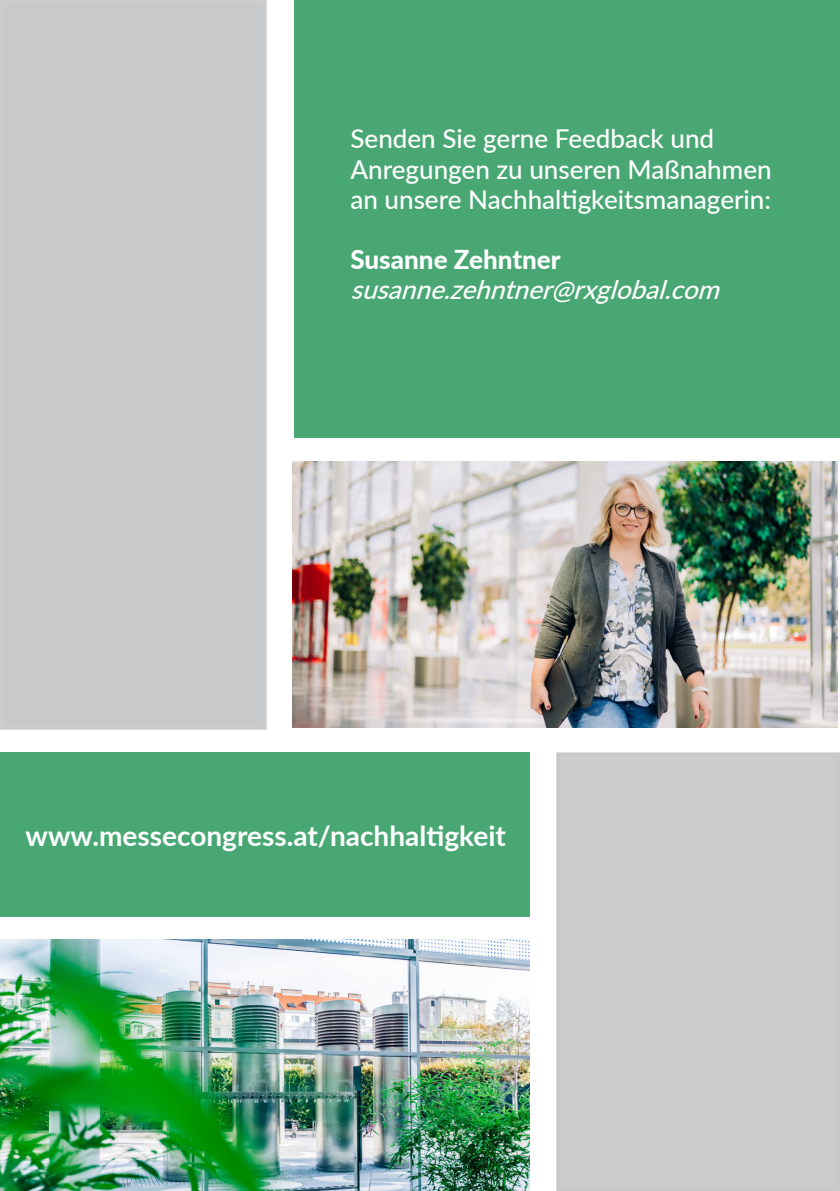
<style>
.page{position:relative;width:840px;height:1191px;background:#fff}
.page>*{position:absolute;margin:0;border:0;box-sizing:border-box;transform-origin:0 0}
.t1{font:700 28px "Lato";color:#fff}
.t2{font:500 26px/30.6px "Lato";color:#fff}
.t3{font:italic 500 26px "Lato";color:#fff}
.t4{font:800 26px "Lato";color:#fff}
</style>
<div class="page">
<div style="left:0;top:752px;width:529px;height:165px;background:#48a773"></div>
<img style="left:292px;top:461px;width:545px;height:266px">
<div style="left:556px;top:752px;width:283px;height:439px;background:#ccc"></div>
<div style="left:0;top:0;width:266px;height:729px;background:#c8c9ca"></div>
<div style="left:293px;top:0;width:546px;height:437px;background:#48a773"></div>
<img style="left:0;top:939px;width:529px;height:252px">
<p class="t2" style="left:350px;top:122px;width:422px">Senden Sie gerne Feedback und<br>Anregungen zu unseren Maßnahmen an unsere Nachhaltigkeitsmanagerin:</p>
<p class="t4" style="left:350px;top:240px;width:212px">Susanne Zehntner</p>
<p class="t3" style="left:350px;top:271px;width:379px">susanne.zehntner@rxglobal.com</p>
<p class="t1" style="left:26px;top:815px;width:481px">www.messecongress.at/nachhaltigkeit</p>
</div>
